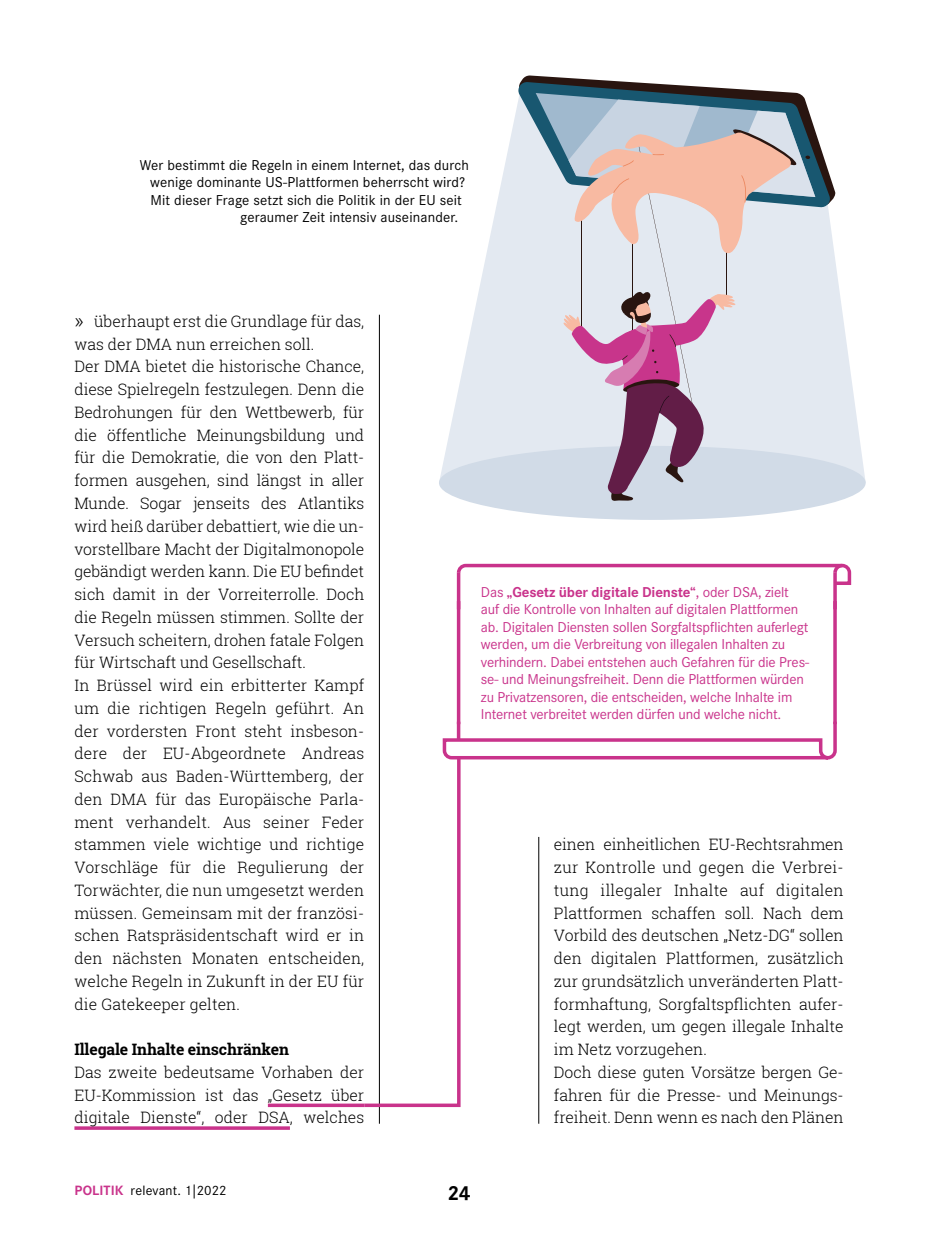
<style>
.page{position:relative;width:943px;height:1241px;background:#fff}
.page>*{position:absolute;margin:0;border:0;box-sizing:border-box;transform-origin:0 0}
.t1{font:700 21px "Corporate S";color:#000}
.t2{font:300 21px "Roboto Slab";color:#000}
.t3{font:300 15.75px/22.8px "Roboto Slab";color:#000}
.t4{font:700 15.75px "Roboto Slab";letter-spacing:-.01em;color:#000}
.t5{font:14.88px/17.5px "Corporate S";letter-spacing:-.01em;color:#c9338b}
.t6{font:14.88px "Corporate S";letter-spacing:.01em;color:#000}
.t7{font:14px "Corporate S";letter-spacing:.01em;color:#000}
.s1{font-weight:700}
.s2{font-weight:700;color:#c9338b}
</style>
<div class="page">
<svg style="left:439px;top:113px;width:426px;height:367px"></svg>
<div style="left:439px;top:446px;width:426px;height:74px;background:#d1dbe7;border-radius:50%"></div>
<svg style="left:516px;top:75px;width:320px;height:426px"></svg>
<hr style="left:268px;top:1103px;width:96px;height:3px;background:#c9338b">
<hr style="left:74px;top:1126px;width:216px;height:3px;background:#c9338b">
<hr style="left:379px;top:315px;width:1px;height:808px;background:#000">
<hr style="left:538px;top:836px;width:1px;height:287px;background:#000">
<svg style="left:456px;top:563px;width:396px;height:59px"></svg>
<hr style="left:833px;top:572px;width:3px;height:37px;background:#c9338b">
<hr style="left:457px;top:572px;width:3px;height:37px;background:#c9338b">
<hr style="left:833px;top:601px;width:3px;height:123px;background:#c9338b">
<hr style="left:457px;top:601px;width:3px;height:123px;background:#c9338b">
<svg style="left:361px;top:700px;width:476px;height:408px"></svg>
<p class="t6" style="left:140px;top:157px;width:330px">Wer bestimmt die Regeln in einem Internet, das durch</p>
<p class="t6" style="left:150px;top:174px;width:317px">wenige dominante US-Plattformen beherrscht wird?</p>
<p class="t6" style="left:150px;top:191px;width:313px">Mit dieser Frage setzt sich die Politik in der EU seit</p>
<p class="t6" style="left:240px;top:209px;width:220px">geraumer Zeit intensiv auseinander.</p>
<p class="t3" style="left:74px;top:309px;width:291px;text-indent:20px">überhaupt erst die Grundlage für das, was der DMA nun erreichen soll.<br>Der DMA bietet die historische Chance, diese Spielregeln festzulegen. Denn die Bedrohungen für den Wettbewerb, für die öffentliche Meinungsbildung und für die Demokratie, die von den Platt&shy;formen ausgehen, sind längst in aller Munde. Sogar jenseits des Atlantiks wird heiß darüber debattiert, wie die un&shy;vorstellbare Macht der Digitalmonopole gebändigt werden kann. Die EU befindet sich damit in der Vorreiterrolle. Doch die Regeln müssen stimmen. Sollte der Versuch scheitern, drohen fatale Folgen für Wirtschaft und Gesellschaft.<br>In Brüssel wird ein erbitterter Kampf um die richtigen Regeln geführt. An der vordersten Front steht insbeson&shy;dere der EU-Abgeordnete Andreas Schwab aus Baden-Württemberg, der den DMA für das Europäische Parla&shy;ment verhandelt. Aus seiner Feder stammen viele wichtige und richtige Vorschläge für die Regulierung der Torwächter, die nun umgesetzt werden müssen. Gemeinsam mit der französi&shy;schen Ratspräsidentschaft wird er in den nächsten Monaten entscheiden, welche Regeln in Zukunft in der EU für die Gatekeeper gelten.</p>
<p class="t4" style="left:74px;top:1038px;width:216px">Illegale Inhalte einschränken</p>
<p class="t3" style="left:74px;top:1060px;width:291px;text-align:justify">Das zweite bedeutsame Vorhaben der EU-Kommission ist das „Gesetz über digitale Dienste“, oder DSA, welches</p>
<h1 class="t2" style="left:74px;top:306px;width:11px">»</h1>
<p class="t5" style="left:481px;top:583px;width:330px">Das <span class="s1">„Gesetz über digitale Dienste“</span>, oder DSA, zielt auf die Kontrolle von Inhalten auf digitalen Plattformen ab. Digitalen Diensten sollen Sorgfaltspflichten auferlegt werden, um die Verbreitung von illegalen Inhalten zu verhindern. Dabei entstehen auch Gefahren für die Pres&shy;se- und Meinungsfreiheit. Denn die Plattformen würden zu Privatzensoren, die entscheiden, welche Inhalte im Internet verbreitet werden dürfen und welche nicht.</p>
<p class="t3" style="left:554px;top:832px;width:291px">einen einheitlichen EU-Rechtsrahmen zur Kontrolle und gegen die Verbrei&shy;tung illegaler Inhalte auf digitalen Plattformen schaffen soll. Nach dem Vorbild des deutschen „Netz-DG“ sollen den digitalen Plattformen, zusätzlich zur grundsätzlich unveränderten Platt&shy;formhaftung, Sorgfaltspflichten aufer&shy;legt werden, um gegen illegale Inhalte im Netz vorzugehen.<br>Doch diese guten Vorsätze bergen Ge&shy;fahren für die Presse- und Meinungs&shy;freiheit. Denn wenn es nach den Plänen</p>
<p class="t7" style="left:74px;top:1182px;width:154px"><span class="s2">POLITIK</span> relevant. 1|2022</p>
<h1 class="t1" style="left:447px;top:1180px;width:25px">24</h1>
</div>
